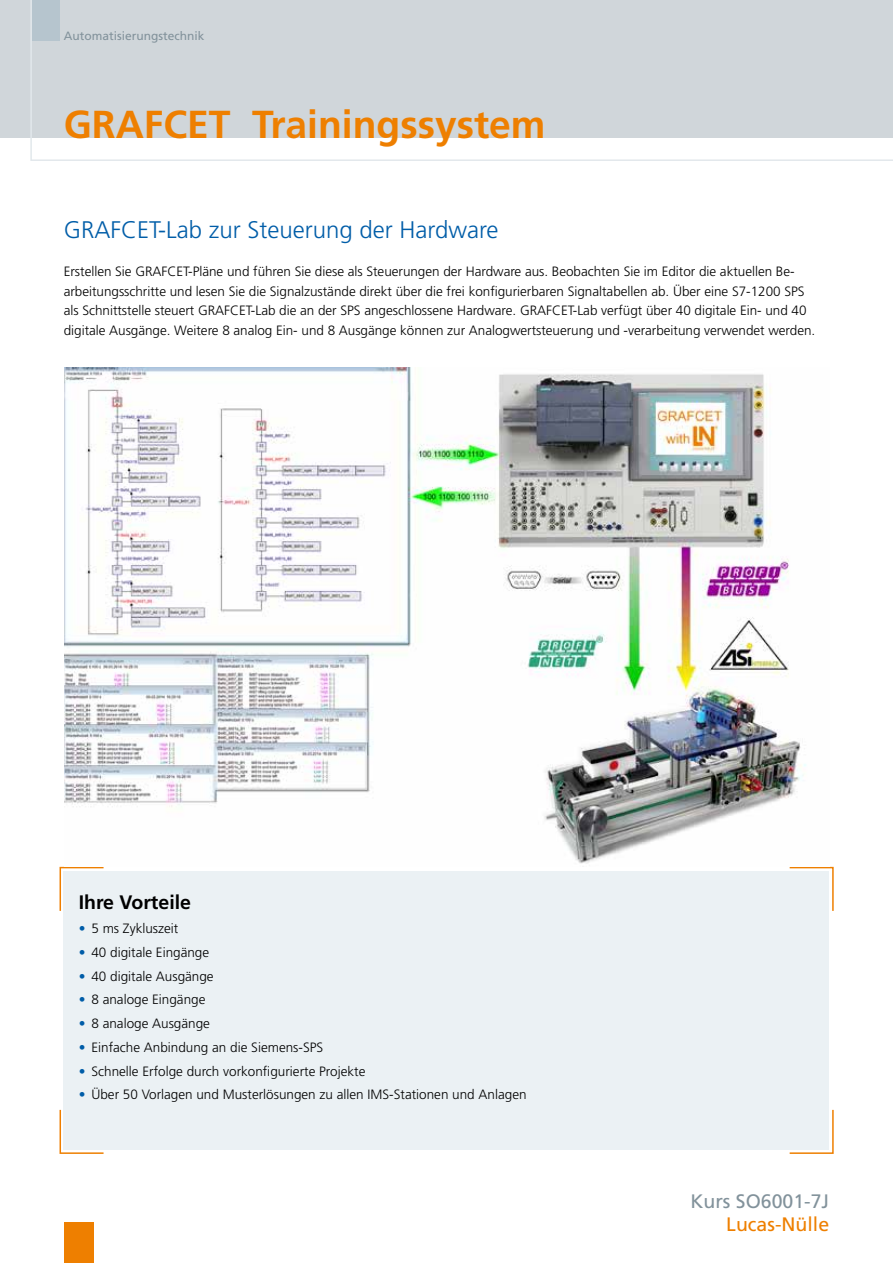
<style>
.page{position:relative;width:893px;height:1263px;background:#fff}
.page>*{position:absolute;margin:0;border:0;box-sizing:border-box;transform-origin:0 0}
.t1{font:700 39px "Frutiger";color:#ee7f00}
.t2{font:300 24px "Frutiger";color:#005da8}
.t3{font:19.5px "Frutiger";color:#82929b}
.t4{font:700 19.5px "Frutiger";color:#000}
.t5{font:19.5px "Frutiger";color:#ee7f00}
.t6{font:300 13.5px/19.5px "Frutiger";color:#000}
.t7{font:12px "Frutiger";color:#82929b}
.s1{font-weight:700;color:#005da8}
</style>
<div class="page">
<div style="left:0;top:0;width:893px;height:138px;background:#d0d6da"></div>
<svg style="left:30px;top:0;width:863px;height:161px"></svg>
<div style="left:64px;top:871px;width:765px;height:278px;background:#ebf1f4"></div>
<svg style="left:59px;top:866px;width:45px;height:46px"></svg>
<svg style="left:788px;top:1109px;width:46px;height:45px"></svg>
<svg style="left:789px;top:866px;width:45px;height:45px"></svg>
<svg style="left:59px;top:1108px;width:46px;height:46px"></svg>
<img style="left:64px;top:368px;width:765px;height:499px">
<div style="left:64px;top:1222px;width:30px;height:41px;background:#ee7f00"></div>
<p class="t7" style="left:64px;top:31px;width:142px">Automatisierungstechnik</p>
<h1 class="t1" style="left:64px;top:109px;width:483px">GRAFCET Trainingssystem</h1>
<h2 class="t2" style="left:64px;top:220px;width:436px">GRAFCET-Lab zur Steuerung der Hardware</h2>
<p class="t6" style="left:64px;top:263px;width:753px">Erstellen Sie GRAFCET-Pläne und führen Sie diese als Steuerungen der Hardware aus. Beobachten Sie im Editor die aktuellen Be&shy;arbeitungsschritte und lesen Sie die Signalzustände direkt über die frei konfigurierbaren Signaltabellen ab. Über eine S7-1200 SPS als Schnittstelle steuert GRAFCET-Lab die an der SPS angeschlossene Hardware. GRAFCET-Lab verfügt über 40 digitale Ein- und 40 digitale Ausgänge. Weitere 8 analog Ein- und 8 Ausgänge können zur Analogwertsteuerung und -verarbeitung verwendet werden.</p>
<h3 class="t4" style="left:79px;top:895px;width:114px">Ihre Vorteile</h3>
<p class="t6" style="left:79px;top:920px;width:101px"><span class="s1">•</span> 5 ms Zykluszeit</p>
<p class="t6" style="left:79px;top:943px;width:132px"><span class="s1">•</span> 40 digitale Eingänge</p>
<p class="t6" style="left:79px;top:967px;width:137px"><span class="s1">•</span> 40 digitale Ausgänge</p>
<p class="t6" style="left:79px;top:991px;width:128px"><span class="s1">•</span> 8 analoge Eingänge</p>
<p class="t6" style="left:79px;top:1015px;width:133px"><span class="s1">•</span> 8 analoge Ausgänge</p>
<p class="t6" style="left:79px;top:1038px;width:246px"><span class="s1">•</span> Einfache Anbindung an die Siemens-SPS</p>
<p class="t6" style="left:79px;top:1062px;width:288px"><span class="s1">•</span> Schnelle Erfolge durch vorkonfigurierte Projekte</p>
<p class="t6" style="left:79px;top:1086px;width:449px"><span class="s1">•</span> Über 50 Vorlagen und Musterlösungen zu allen IMS-Stationen und Anlagen</p>
<h3 class="t3" style="left:690px;top:1193px;width:140px">Kurs SO6001-7J</h3>
<h3 class="t5" style="left:726px;top:1217px;width:104px">Lucas-Nülle</h3>
</div>
